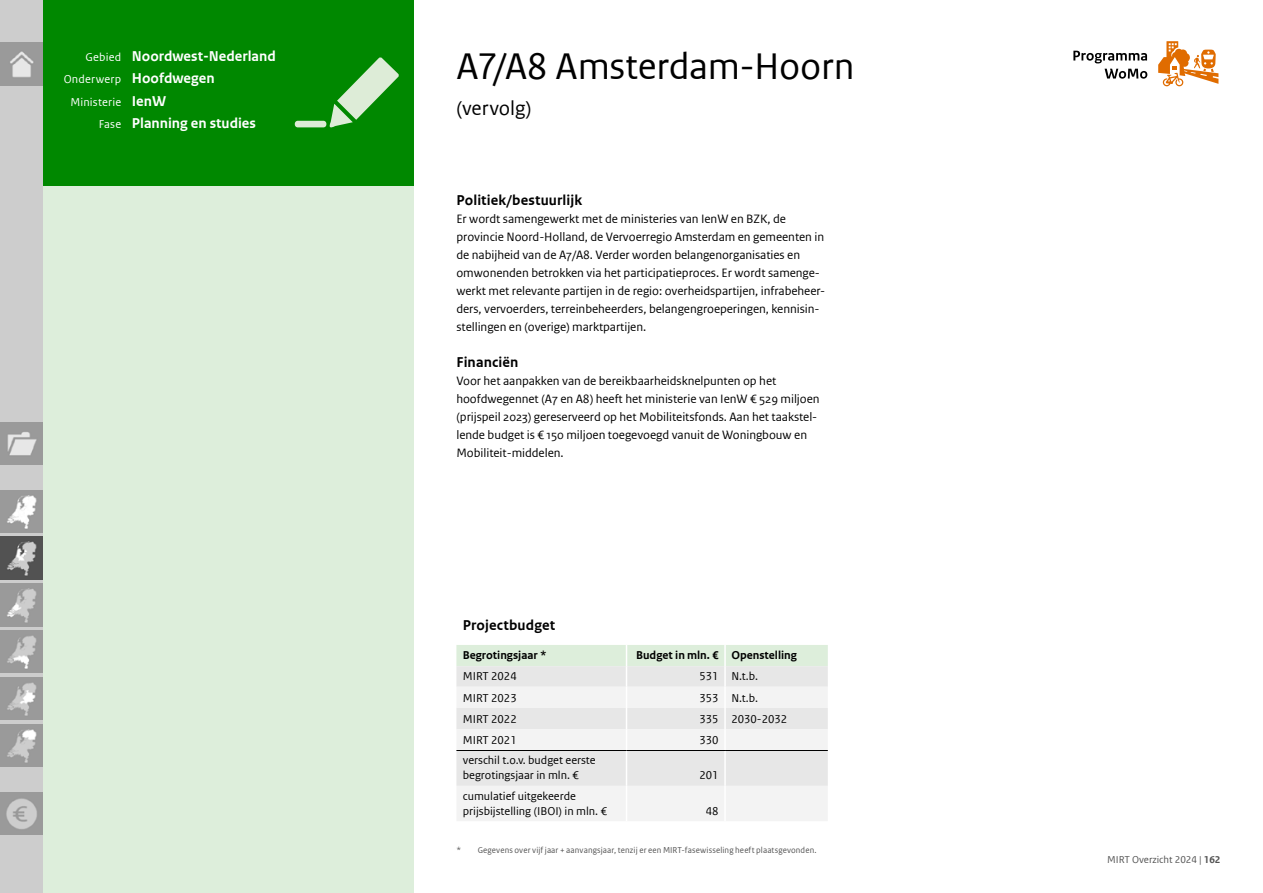
<style>
.page{position:relative;width:1263px;height:893px;background:#fff}
.page>*{position:absolute;margin:0;border:0;box-sizing:border-box;transform-origin:0 0}
.t1{font:39px "Rijksoverheid Sans Web Text";letter-spacing:-.01em;color:#000}
.t2{font:21px "Rijksoverheid Sans Web Text";letter-spacing:-.005em;color:#000}
.t3{font:700 15px/22.5px "Rijksoverheid Sans Web Text";color:#fff}
._05_RO_Alineakop{font:700 15px "Rijksoverheid Sans Web Text";letter-spacing:.01em;color:#000}
._09_RO_Broodtekst{font:12.75px/18px "Rijksoverheid Sans Web Text";letter-spacing:-.005em;color:#000}
._19_RO_Tabel_Broodtekst{font:12px/15px "Rijksoverheid Sans Web Text";color:#000}
._17_RO_Tabel_Kop{font:700 12px "Rijksoverheid Sans Web Text";color:#000}
.t4{font:12px "Rijksoverheid Sans Web Text";letter-spacing:.01em;color:#fff}
.t5{font:10.5px "Rijksoverheid Sans Web Text";color:#525252}
._12_RO_Voetnoot{font:9px "Rijksoverheid Sans Web Text";letter-spacing:.015em;color:#525252}
.s1{font-weight:400;font-size:12px}
.s2{font-weight:700;font-size:15px}
.s3{font-weight:700}
</style>
<div class="page">
<div style="left:0;top:0;width:414px;height:187px;background:#080"></div>
<div style="left:0;top:187px;width:414px;height:706px;background:#ddeedb"></div>
<svg style="left:295px;top:57px;width:104px;height:71px"></svg>
<div style="left:457px;top:786px;width:370px;height:35px;background:#f3f3f3"></div>
<svg style="left:456px;top:645px;width:372px;height:141px"></svg>
<hr style="left:724px;top:729px;width:2px;height:21px;background:#fff">
<hr style="left:626px;top:751px;width:1px;height:35px;background:#fff">
<hr style="left:724px;top:751px;width:2px;height:35px;background:#fff">
<hr style="left:626px;top:786px;width:1px;height:35px;background:#fff">
<hr style="left:724px;top:786px;width:2px;height:35px;background:#fff">
<hr style="left:456px;top:750px;width:170px;height:1px;background:#000">
<hr style="left:626px;top:750px;width:99px;height:1px;background:#000">
<hr style="left:725px;top:750px;width:103px;height:1px;background:#000">
<svg style="left:1104px;top:69px;width:43px;height:10px"></svg>
<svg style="left:1073px;top:51px;width:74px;height:12px"></svg>
<svg style="left:1158px;top:41px;width:60px;height:45px"></svg>
<div style="left:0;top:0;width:43px;height:893px;background:#cdcdcd"></div>
<img style="left:0;top:43px;width:42px;height:42px">
<img style="left:0;top:422px;width:42px;height:43px">
<img style="left:0;top:490px;width:42px;height:43px">
<img style="left:0;top:584px;width:42px;height:42px">
<img style="left:0;top:630px;width:42px;height:43px">
<img style="left:0;top:677px;width:42px;height:43px">
<img style="left:0;top:724px;width:42px;height:42px">
<img style="left:0;top:792px;width:42px;height:42px">
<img style="left:0;top:537px;width:43px;height:42px">
<p class="t3" style="left:64px;top:45px;width:214px;text-indent:22px"><span class="s1">Gebied</span> Noordwest-Nederland<br><span class="s1">Onderwerp</span> Hoofdwegen</p>
<p class="t4" style="left:70px;top:95px;width:97px">Ministerie <span class="s2">IenW</span></p>
<p class="t3" style="left:99px;top:112px;width:159px"><span class="s1">Fase</span> Planning en studies</p>
<h1 class="t1" style="left:456px;top:43px;width:400px">A7/A8 Amsterdam-Hoorn</h1>
<h2 class="t2" style="left:456px;top:96px;width:76px">(vervolg)</h2>
<h3 class="_05_RO_Alineakop" style="left:456px;top:191px;width:127px">Politiek/bestuurlijk</h3>
<p class="_09_RO_Broodtekst" style="left:456px;top:209px;width:370px">Er wordt samengewerkt met de ministeries van IenW en BZK, de provincie Noord-Holland, de Vervoerregio Amsterdam en gemeenten in de nabijheid van de A7/A8. Verder worden belangenorganisaties en omwonenden betrokken via het participatieproces. Er wordt samenge&shy;werkt met relevante partijen in de regio: overheidspartijen, infrabeheer&shy;ders, vervoerders, terreinbeheerders, belangengroeperingen, kennisin&shy;stellingen en (overige) marktpartijen.</p>
<h3 class="_05_RO_Alineakop" style="left:456px;top:353px;width:64px">Financiën</h3>
<p class="_09_RO_Broodtekst" style="left:456px;top:371px;width:365px">Voor het aanpakken van de bereikbaarheidsknelpunten op het hoofdwegennet (A7 en A8) heeft het ministerie van IenW € 529 miljoen (prijspeil 2023) gereserveerd op het Mobiliteitsfonds. Aan het taakstel&shy;lende budget is € 150 miljoen toegevoegd vanuit de Woningbouw en Mobiliteit-middelen.</p>
<h3 class="_05_RO_Alineakop" style="left:463px;top:617px;width:94px">Projectbudget</h3>
<p class="_17_RO_Tabel_Kop" style="left:463px;top:648px;width:85px">Begrotingsjaar *</p>
<p class="_17_RO_Tabel_Kop" style="left:636px;top:648px;width:84px">Budget in mln. €</p>
<p class="_17_RO_Tabel_Kop" style="left:731px;top:648px;width:67px">Openstelling</p>
<p class="_19_RO_Tabel_Broodtekst" style="left:463px;top:669px;width:55px">MIRT 2024</p>
<p class="_19_RO_Tabel_Broodtekst" style="left:699px;top:669px;width:21px">531</p>
<p class="_19_RO_Tabel_Broodtekst" style="left:731px;top:669px;width:28px">N.t.b.</p>
<p class="_19_RO_Tabel_Broodtekst" style="left:463px;top:690px;width:55px">MIRT 2023</p>
<p class="_19_RO_Tabel_Broodtekst" style="left:699px;top:690px;width:21px">353</p>
<p class="_19_RO_Tabel_Broodtekst" style="left:731px;top:690px;width:28px">N.t.b.</p>
<p class="_19_RO_Tabel_Broodtekst" style="left:463px;top:711px;width:55px">MIRT 2022</p>
<p class="_19_RO_Tabel_Broodtekst" style="left:699px;top:711px;width:21px">335</p>
<p class="_19_RO_Tabel_Broodtekst" style="left:731px;top:711px;width:57px">2030-2032</p>
<p class="_19_RO_Tabel_Broodtekst" style="left:463px;top:733px;width:55px">MIRT 2021</p>
<p class="_19_RO_Tabel_Broodtekst" style="left:699px;top:733px;width:21px">330</p>
<p class="_19_RO_Tabel_Broodtekst" style="left:463px;top:753px;width:134px">verschil t.o.v. budget eerste begrotingsjaar in mln. €</p>
<p class="_19_RO_Tabel_Broodtekst" style="left:699px;top:768px;width:21px">201</p>
<p class="_19_RO_Tabel_Broodtekst" style="left:463px;top:788px;width:146px">cumulatief uitgekeerde prijsbijstelling (IBOI) in mln. €</p>
<p class="_19_RO_Tabel_Broodtekst" style="left:706px;top:803px;width:14px">48</p>
<p class="_12_RO_Voetnoot" style="left:456px;top:844px;width:362px">* Gegevens over vijf jaar + aanvangsjaar, tenzij er een MIRT-fasewisseling heeft plaatsgevonden.</p>
<p class="t5" style="left:1107px;top:854px;width:115px">MIRT Overzicht 2024 | <span class="s3">162</span></p>
</div>
